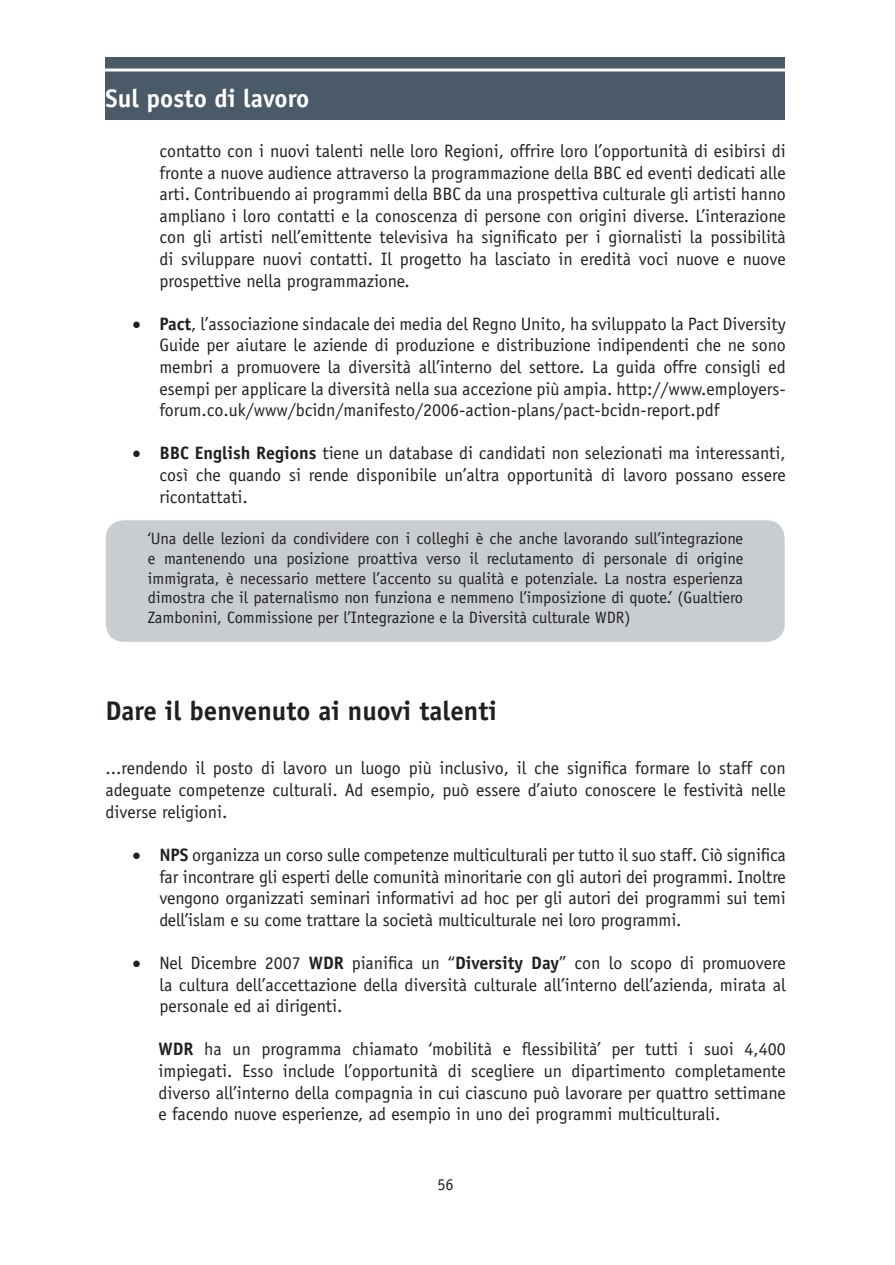
<style>
.page{position:relative;width:895px;height:1265px;background:#fff}
.page>*{position:absolute;margin:0;border:0;box-sizing:border-box;transform-origin:0 0}
.t1{font:700 27px "Officina Sans Std";color:#231f20}
.t2{font:700 25.5px "Officina Sans Std";color:#fff}
.t3{font:18px/21.6px "Officina Sans Std";color:#231f20;text-align:justify}
.t4{font:16.5px/19.8px "Officina Sans Std";color:#231f20;text-align:justify}
.s1{font-weight:700}
</style>
<div class="page">
<div style="left:105px;top:57px;width:680px;height:63px;background:#4a5a68"></div>
<hr style="left:94px;top:69px;width:710px;height:3px;background:#fff">
<div style="left:106px;top:520px;width:679px;height:122px;background:#c9cdd1;border-radius:18px"></div>
<h2 class="t2" style="left:105px;top:82px;width:206px">Sul posto di lavoro</h2>
<p class="t3" style="left:159px;top:140px;width:628px">contatto con i nuovi talenti nelle loro Regioni, offrire loro l’opportunità di esibirsi di fronte a nuove audience attraverso la programmazione della BBC ed eventi dedicati alle arti. Contribuendo ai programmi della BBC da una prospettiva culturale gli artisti hanno ampliano i loro contatti e la conoscenza di persone con origini diverse. L’interazione con gli artisti nell’emittente televisiva ha significato per i giornalisti la possibilità di sviluppare nuovi contatti. Il progetto ha lasciato in eredità voci nuove e nuove prospettive nella programmazione.</p>
<p class="t3" style="left:159px;top:313px;width:628px;text-indent:-27px">• <span class="s1">Pact</span>, l’associazione sindacale dei media del Regno Unito, ha sviluppato la Pact Diversity Guide per aiutare le aziende di produzione e distribuzione indipendenti che ne sono membri a promuovere la diversità all’interno del settore. La guida offre consigli ed esempi per applicare la diversità nella sua accezione più ampia. http://www.employers&shy;forum.co.uk/www/bcidn/manifesto/2006-action-plans/pact-bcidn-report.pdf</p>
<p class="t3" style="left:159px;top:442px;width:628px;text-indent:-27px">• <span class="s1">BBC English Regions</span> tiene un database di candidati non selezionati ma interessanti, così che quando si rende disponibile un’altra opportunità di lavoro possano essere ricontattati.</p>
<p class="t4" style="left:148px;top:528px;width:597px">‘Una delle lezioni da condividere con i colleghi è che anche lavorando sull’integrazione e mantenendo una posizione proattiva verso il reclutamento di personale di origine immigrata, è necessario mettere l’accento su qualità e potenziale. La nostra esperienza dimostra che il paternalismo non funziona e nemmeno l’imposizione di quote.’ (Gualtiero Zambonini, Commissione per l’Integrazione e la Diversità culturale WDR)</p>
<h1 class="t1" style="left:105px;top:694px;width:393px">Dare il benvenuto ai nuovi talenti</h1>
<p class="t3" style="left:105px;top:757px;width:682px">...rendendo il posto di lavoro un luogo più inclusivo, il che significa formare lo staff con adeguate competenze culturali. Ad esempio, può essere d’aiuto conoscere le festività nelle diverse religioni.</p>
<p class="t3" style="left:159px;top:844px;width:628px;text-indent:-27px">• <span class="s1">NPS</span> organizza un corso sulle competenze multiculturali per tutto il suo staff. Ciò significa far incontrare gli esperti delle comunità minoritarie con gli autori dei programmi. Inoltre vengono organizzati seminari informativi ad hoc per gli autori dei programmi sui temi dell’islam e su come trattare la società multiculturale nei loro programmi.</p>
<p class="t3" style="left:159px;top:952px;width:628px;text-indent:-27px">• Nel Dicembre 2007 <span class="s1">WDR</span> pianifica un “<span class="s1">Diversity Day</span>” con lo scopo di promuovere la cultura dell’accettazione della diversità culturale all’interno dell’azienda, mirata al personale ed ai dirigenti.</p>
<p class="t3" style="left:159px;top:1038px;width:629px"><span class="s1">WDR</span> ha un programma chiamato ‘mobilità e flessibilità’ per tutti i suoi 4,400 impiegati. Esso include l’opportunità di scegliere un dipartimento completamente diverso all’interno della compagnia in cui ciascuno può lavorare per quattro settimane e facendo nuove esperienze, ad esempio in uno dei programmi multiculturali.</p>
<p class="t4" style="left:437px;top:1175px;width:18px">56</p>
</div>
